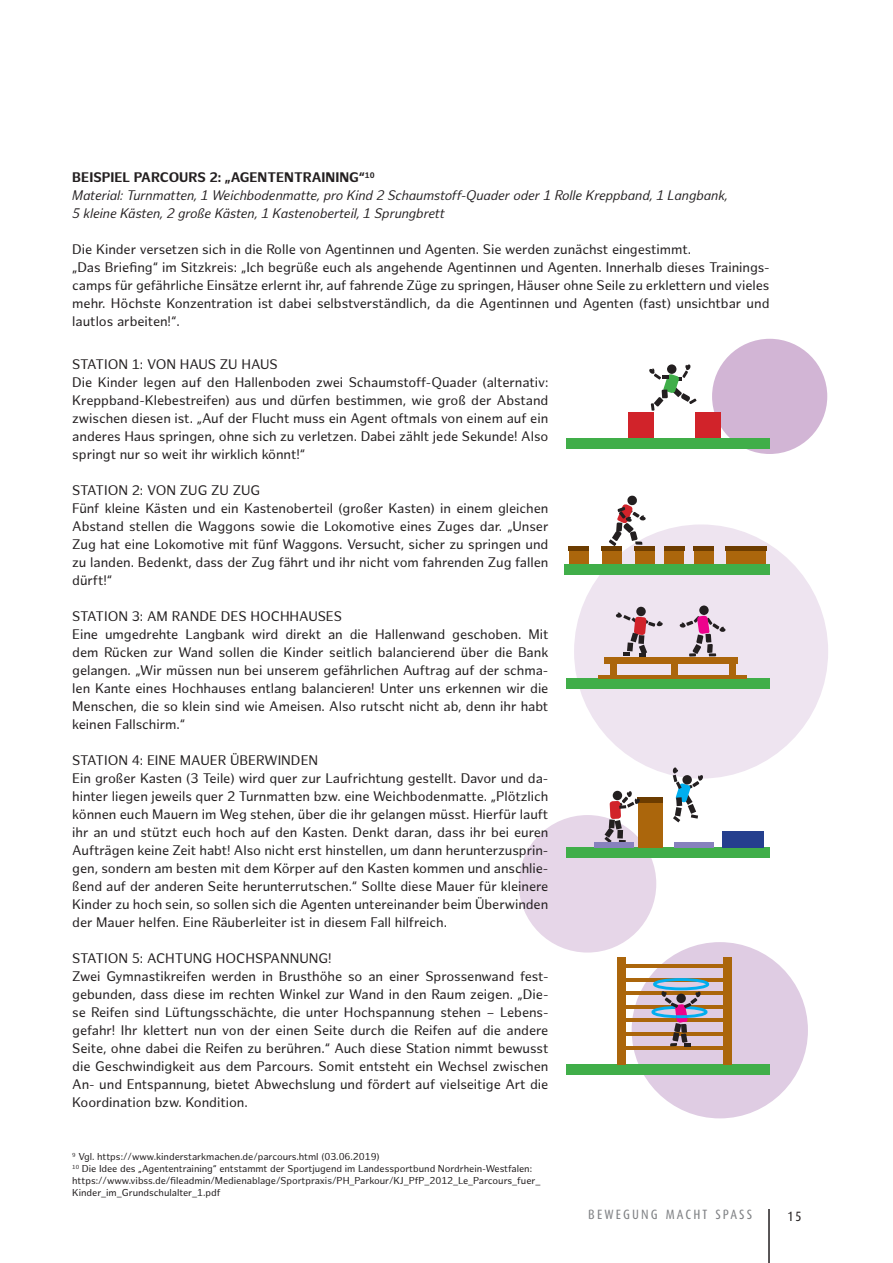
<style>
.page{position:relative;width:893px;height:1263px;background:#fff}
.page>*{position:absolute;margin:0;border:0;box-sizing:border-box;transform-origin:0 0}
.t1{font:13.5px/18px "Hamburg Sans";letter-spacing:-.005em;color:#231f20}
.t2{font:italic 13.5px/18px "Hamburg Sans";letter-spacing:-.005em;color:#231f20}
.t3{font:13.5px "Dax Condensed";letter-spacing:.16em;color:#808285}
.t4{font:700 13.5px "Hamburg Sans";color:#231f20}
.t5{font:13.5px "Dax Condensed";color:#231f20}
.t6{font:9.75px/12px "Hamburg Sans";letter-spacing:-.005em;color:#231f20}
.s1{font-weight:700;font-style:normal}
</style>
<div class="page">
<hr style="left:768px;top:1209px;width:2px;height:54px;background:#231f20">
<div style="left:712px;top:339px;width:115px;height:115px;background:#d2b5d5;border-radius:50%"></div>
<div style="left:632px;top:942px;width:176px;height:176px;background:#dfcce3;border-radius:50%"></div>
<div style="left:574px;top:524px;width:254px;height:254px;background:#eee4f0;border-radius:50%"></div>
<div style="left:519px;top:815px;width:137px;height:137px;background:#e6d6e8;border-radius:50%"></div>
<div style="left:564px;top:564px;width:206px;height:10px;background:#40ae49"></div>
<svg style="left:609px;top:495px;width:37px;height:51px"></svg>
<div style="left:726px;top:551px;width:40px;height:13px;background:#ab660c"></div>
<hr style="left:725px;top:546px;width:42px;height:4px;background:#6c3c00">
<div style="left:569px;top:551px;width:20px;height:13px;background:#ab660c"></div>
<div style="left:569px;top:546px;width:20px;height:5px;background:#6c3c00"></div>
<div style="left:602px;top:551px;width:19px;height:13px;background:#ab660c"></div>
<div style="left:601px;top:546px;width:21px;height:5px;background:#6c3c00"></div>
<div style="left:635px;top:551px;width:19px;height:13px;background:#ab660c"></div>
<div style="left:634px;top:546px;width:21px;height:5px;background:#6c3c00"></div>
<div style="left:665px;top:551px;width:19px;height:13px;background:#ab660c"></div>
<div style="left:664px;top:546px;width:21px;height:5px;background:#6c3c00"></div>
<div style="left:694px;top:551px;width:20px;height:13px;background:#ab660c"></div>
<div style="left:694px;top:546px;width:20px;height:5px;background:#6c3c00"></div>
<div style="left:566px;top:439px;width:204px;height:10px;background:#40ae49"></div>
<svg style="left:649px;top:364px;width:47px;height:47px"></svg>
<div style="left:628px;top:412px;width:26px;height:26px;background:#d1232a"></div>
<div style="left:695px;top:412px;width:26px;height:26px;background:#d1232a"></div>
<div style="left:636px;top:607px;width:10px;height:9px;background:#231f20;border-radius:50%"></div>
<div style="left:699px;top:605px;width:10px;height:10px;background:#231f20;border-radius:50%"></div>
<svg style="left:680px;top:615px;width:45px;height:41px"></svg>
<svg style="left:616px;top:612px;width:47px;height:45px"></svg>
<div style="left:566px;top:678px;width:204px;height:10px;background:#40ae49"></div>
<hr style="left:598px;top:675px;width:149px;height:3px;background:#ab660c">
<div style="left:729px;top:659px;width:6px;height:16px;background:#ab660c"></div>
<div style="left:671px;top:659px;width:7px;height:16px;background:#ab660c"></div>
<div style="left:610px;top:659px;width:6px;height:16px;background:#ab660c"></div>
<div style="left:604px;top:657px;width:134px;height:7px;background:#ab660c"></div>
<div style="left:566px;top:848px;width:204px;height:10px;background:#40ae49"></div>
<svg style="left:673px;top:767px;width:30px;height:55px"></svg>
<div style="left:638px;top:803px;width:24px;height:45px;background:#ab660c"></div>
<div style="left:637px;top:798px;width:26px;height:5px;background:#6c3c00"></div>
<div style="left:722px;top:832px;width:42px;height:16px;background:#253f8e"></div>
<div style="left:674px;top:842px;width:39px;height:6px;background:#8781bd"></div>
<div style="left:594px;top:842px;width:39px;height:6px;background:#8781bd"></div>
<svg style="left:604px;top:791px;width:36px;height:52px"></svg>
<div style="left:566px;top:1064px;width:204px;height:10px;background:#40ae49"></div>
<hr style="left:620px;top:1046px;width:107px;height:3px;background:#ab660c">
<div style="left:723px;top:957px;width:9px;height:107px;background:#ab660c"></div>
<div style="left:617px;top:957px;width:8px;height:107px;background:#ab660c"></div>
<hr style="left:617px;top:991px;width:108px;height:4px;background:#ab660c">
<hr style="left:618px;top:1005px;width:108px;height:4px;background:#ab660c">
<hr style="left:618px;top:1018px;width:108px;height:4px;background:#ab660c">
<hr style="left:623px;top:1032px;width:107px;height:4px;background:#ab660c">
<div style="left:651px;top:1006px;width:56px;height:12px;border:3px solid #00aeef;border-radius:50%"></div>
<hr style="left:623px;top:964px;width:107px;height:4px;background:#ab660c">
<hr style="left:623px;top:978px;width:107px;height:4px;background:#ab660c">
<div style="left:653px;top:978px;width:56px;height:12px;border:3px solid #00aeef;border-radius:50%"></div>
<svg style="left:661px;top:991px;width:40px;height:55px"></svg>
<p class="t2" style="left:72px;top:169px;width:657px;text-indent:50px"><span class="s1">L PARCOURS 2: „AGENTENTRAINING“</span><sup>10<br></sup>Material: Turnmatten, 1 Weichbodenmatte, pro Kind 2 Schaumstoff-Quader oder 1 Rolle Kreppband, 1 Langbank,<br>5 kleine Kästen, 2 große Kästen, 1 Kastenoberteil, 1 Sprungbrett</p>
<p class="t1" style="left:72px;top:241px;width:699px">Die Kinder versetzen sich in die Rolle von Agentinnen und Agenten. Sie werden zunächst eingestimmt.<br>„Das Briefing“ im Sitzkreis: „Ich begrüße euch als angehende Agentinnen und Agenten. Innerhalb dieses Trainings&shy;camps für gefährliche Einsätze erlernt ihr, auf fahrende Züge zu springen, Häuser ohne Seile zu erklettern und vieles mehr. Höchste Konzentration ist dabei selbstverständlich, da die Agentinnen und Agenten (fast) unsichtbar und lautlos arbeiten!“.</p>
<p class="t1" style="left:72px;top:356px;width:16px">Stati</p>
<p class="t1" style="left:108px;top:356px;width:92px">on 1: Von Haus</p>
<p class="t4" style="left:72px;top:170px;width:17px">BEISPIE</p>
<p class="t1" style="left:72px;top:356px;width:478px;text-indent:148px">zu Haus<br>Die Kinder legen auf den Hallenboden zwei Schaumstoff-Quader (alternativ:<br>Kreppband-Klebestreifen) aus und dürfen bestimmen, wie groß der Abstand zwischen diesen ist. „Auf der Flucht muss ein Agent oftmals von einem auf ein anderes Haus springen, ohne sich zu verletzen. Dabei zählt jede Sekunde! Also springt nur so weit ihr wirklich könnt!“</p>
<p class="t1" style="left:72px;top:482px;width:16px">Stati</p>
<p class="t1" style="left:72px;top:482px;width:478px;text-indent:35px">on 2: Von Zug zu Zug<br>Fünf kleine Kästen und ein Kastenoberteil (großer Kasten) in einem gleichen Abstand stellen die Waggons sowie die Lokomotive eines Zuges dar. „Unser Zug hat eine Lokomotive mit fünf Waggons. Versucht, sicher zu springen und zu landen. Bedenkt, dass der Zug fährt und ihr nicht vom fahrenden Zug fallen dürft!“</p>
<p class="t1" style="left:72px;top:608px;width:16px">Stati</p>
<p class="t1" style="left:108px;top:608px;width:83px">on 3: Am Rande</p>
<p class="t1" style="left:221px;top:608px;width:9px">des</p>
<p class="t1" style="left:72px;top:608px;width:478px;text-indent:178px">Hochhauses<br>Eine umgedrehte Langbank wird direkt an die Hallenwand geschoben. Mit dem Rücken zur Wand sollen die Kinder seitlich balancierend über die Bank gelangen. „Wir müssen nun bei unserem gefährlichen Auftrag auf der schma&shy;len Kante eines Hochhauses entlang balancieren! Unter uns erkennen wir die Menschen, die so klein sind wie Ameisen. Also rutscht nicht ab, denn ihr habt keinen Fallschirm.“</p>
<p class="t1" style="left:72px;top:752px;width:16px">Stati</p>
<p class="t1" style="left:108px;top:752px;width:55px">on 4: Eine</p>
<p class="t1" style="left:180px;top:752px;width:21px">Mauer</p>
<p class="t1" style="left:72px;top:752px;width:478px;text-indent:158px">überwinden<br>Ein großer Kasten (3 Teile) wird quer zur Laufrichtung gestellt. Davor und da&shy;hinter liegen jeweils quer 2 Turnmatten bzw. eine Weichbodenmatte. „Plötzlich können euch Mauern im Weg stehen, über die ihr gelangen müsst. Hierfür lauft ihr an und stützt euch hoch auf den Kasten. Denkt daran, dass ihr bei euren Aufträgen keine Zeit habt! Also nicht erst hinstellen, um dann herunterzusprin&shy;gen, sondern am besten mit dem Körper auf den Kasten kommen und anschlie&shy;ßend auf der anderen Seite herunterrutschen.“ Sollte diese Mauer für kleinere Kinder zu hoch sein, so sollen sich die Agenten untereinander beim Überwinden der Mauer helfen. Eine Räuberleiter ist in diesem Fall hilfreich.</p>
<p class="t1" style="left:72px;top:950px;width:16px">Stati</p>
<p class="t1" style="left:108px;top:950px;width:59px">on 5: Achtung</p>
<p class="t1" style="left:216px;top:950px;width:31px">Hochspannung</p>
<p class="t1" style="left:72px;top:950px;width:478px;text-indent:256px">!<br>Zwei Gymnastikreifen werden in Brusthöhe so an einer Sprossenwand fest&shy;gebunden, dass diese im rechten Winkel zur Wand in den Raum zeigen. „Die&shy;se Reifen sind Lüftungsschächte, die unter Hochspannung stehen – Lebens&shy;gefahr! Ihr klettert nun von der einen Seite durch die Reifen auf die andere Seite, ohne dabei die Reifen zu berühren.“ Auch diese Station nimmt bewusst die Geschwindigkeit aus dem Parcours. Somit entsteht ein Wechsel zwischen An- und Entspannung, bietet Abwechslung und fördert auf vielseitige Art die Koordination bzw. Kondition.</p>
<p class="t6" style="left:72px;top:1151px;width:470px"><sup>9</sup> Vgl. https://www.kinderstarkmachen.de/parcours.html (03.06.2019)<br><sup>10</sup> Die Idee des „Agententraining“ entstammt der Sportjugend im Landessportbund Nordrhein-Westfalen: https://www.vibss.de/fileadmin/Medienablage/Sportpraxis/PH_Parkour/KJ_PfP_2012_Le_Parcours_fuer_ Kinder_im_Grundschulalter_1.pdf</p>
<p class="t3" style="left:588px;top:1207px;width:158px">BEWEGUNG MACHT SPASS</p>
<p class="t5" style="left:787px;top:1209px;width:16px">15</p>
</div>
